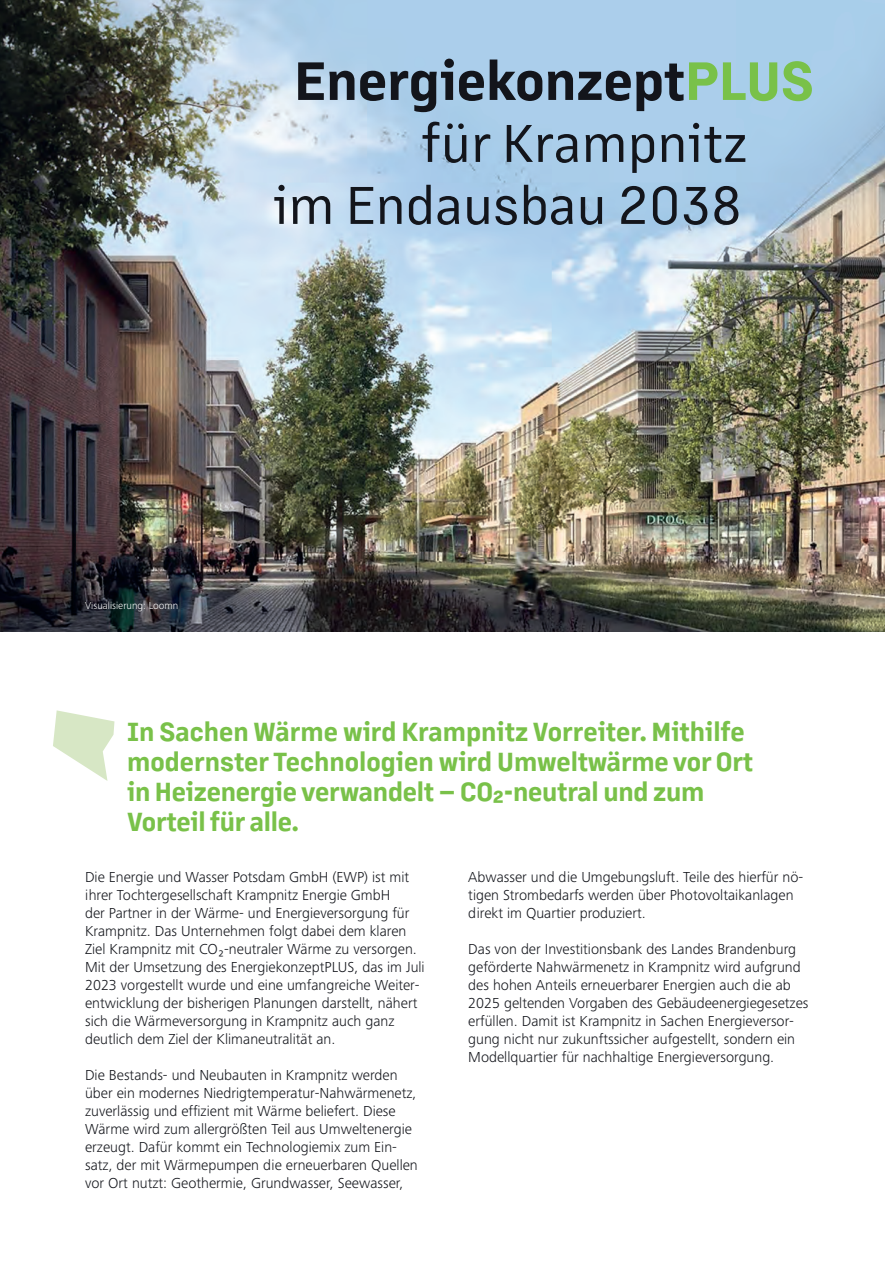
<style>
.page{position:relative;width:885px;height:1263px;background:#fff}
.page>*{position:absolute;margin:0;border:0;box-sizing:border-box;transform-origin:0 0}
.t1{font:700 52.5px "Margin MVB";color:#13151b}
.t2{font:51.6px "Margin MVB";color:#13151b}
.t3{font:700 25.5px/30px "Margin MVB";letter-spacing:-.01em;color:#79c149}
.t4{font:300 15px/18px "Frutiger Next Pro";color:#13151b}
.t5{font:300 10.5px "Frutiger Next Pro";color:#fff}
.s1{color:#79c149}
</style>
<div class="page">
<img style="left:0;top:0;width:884px;height:631px">
<svg style="left:53px;top:710px;width:61px;height:71px"></svg>
<p class="t1" style="left:294px;top:44px;width:521px">Energiekonzept<span class="s1">PLUS</span></p>
<p class="t2" style="left:421px;top:107px;width:328px">für Krampnitz</p>
<p class="t2" style="left:273px;top:169px;width:470px">im Endausbau 2038</p>
<p class="t5" style="left:85px;top:599px;width:95px">Visualisierung: Loomn</p>
<p class="t3" style="left:127px;top:715px;width:627px">In Sachen Wärme wird Krampnitz Vorreiter. Mithilfe modernster Technologien wird Umweltwärme vor Ort in Heizenergie verwandelt – CO₂-neutral und zum Vorteil für alle.</p>
<p class="t4" style="left:85px;top:868px;width:341px">Die Energie und Wasser Potsdam GmbH (EWP) ist mit ihrer Tochtergesellschaft Krampnitz Energie GmbH<br>der Partner in der Wärme- und Energieversorgung für Krampnitz. Das Unternehmen folgt dabei dem klaren Ziel Krampnitz mit CO₂-neutraler Wärme zu versorgen.<br>Mit der Umsetzung des EnergiekonzeptPLUS, das im Juli 2023 vorgestellt wurde und eine umfangreiche Weiter&shy;entwicklung der bisherigen Planungen darstellt, nähert sich die Wärmeversorgung in Krampnitz auch ganz deutlich dem Ziel der Klimaneutralität an.</p>
<p class="t4" style="left:85px;top:1066px;width:334px">Die Bestands- und Neubauten in Krampnitz werden über ein modernes Niedrigtemperatur-Nahwärmenetz, zuverlässig und effizient mit Wärme beliefert. Diese Wärme wird zum allergrößten Teil aus Umweltenergie erzeugt. Dafür kommt ein Technologiemix zum Ein&shy;satz, der mit Wärmepumpen die erneuerbaren Quellen vor Ort nutzt: Geothermie, Grundwasser, Seewasser,</p>
<p class="t4" style="left:468px;top:868px;width:336px">Abwasser und die Umgebungsluft. Teile des hierfür nö&shy;tigen Strombedarfs werden über Photovoltaikanlagen direkt im Quartier produziert.</p>
<p class="t4" style="left:468px;top:940px;width:341px">Das von der Investitionsbank des Landes Brandenburg geförderte Nahwärmenetz in Krampnitz wird aufgrund des hohen Anteils erneuerbarer Energien auch die ab 2025 geltenden Vorgaben des Gebäudeenergiegesetzes erfüllen. Damit ist Krampnitz in Sachen Energieversor&shy;gung nicht nur zukunftssicher aufgestellt, sondern ein</p>
<p class="t4" style="left:468px;top:1048px;width:307px">Modellquartier für nachhaltige Energieversorgung.</p>
</div>
